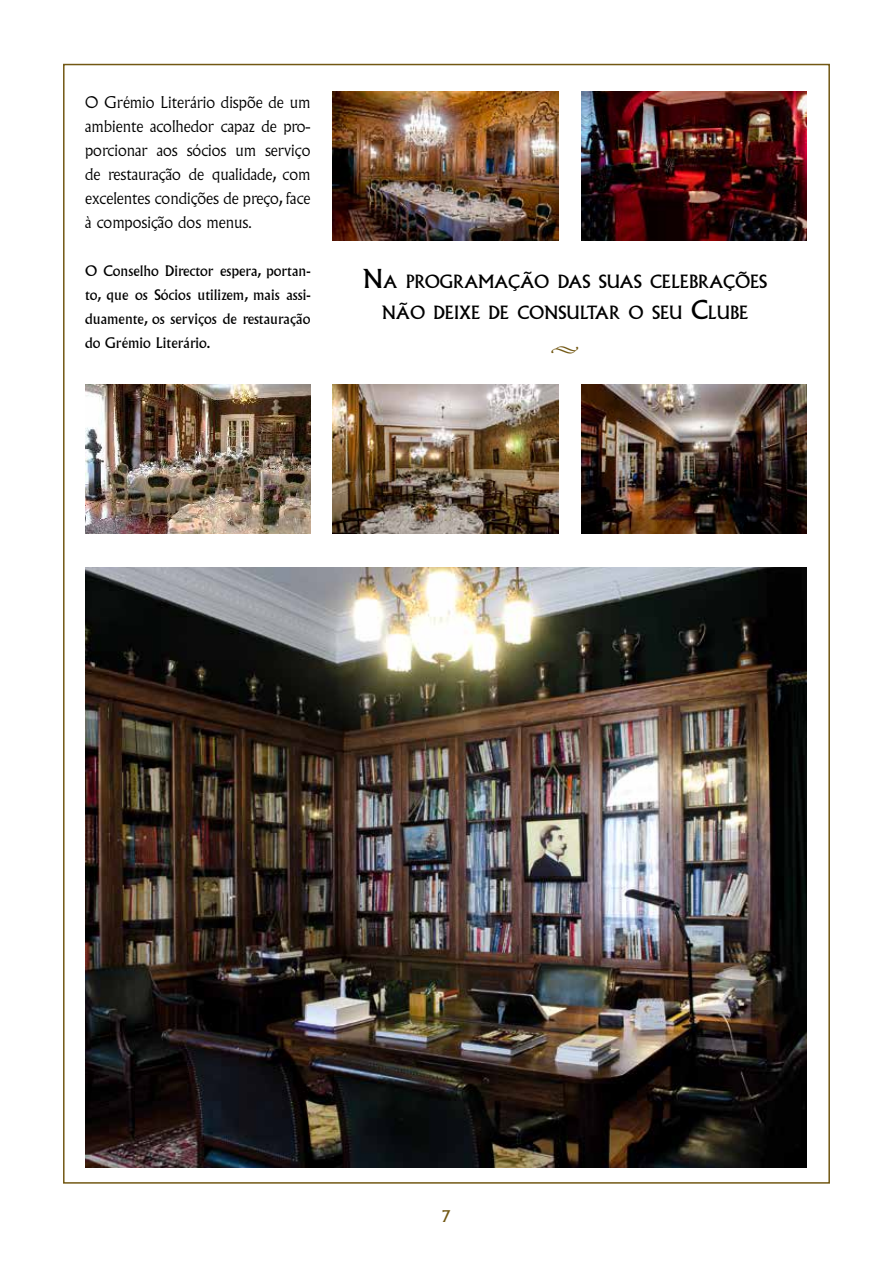
<style>
.page{position:relative;width:893px;height:1263px;background:#fff}
.page>*{position:absolute;margin:0;border:0;box-sizing:border-box;transform-origin:0 0}
.t1{font:18px "Minion Pro";color:#725814}
.t2{font:17.85px/31.5px "Albertus";color:#000}
.t3{font:300 15.75px/24px "Albertus";color:#000;text-align:justify}
.t4{font:15.75px "Albertus";color:#725814}
.t5{font:14.25px/24px "Albertus";color:#000;text-align:justify}
.s1{font-size:25.5px}
</style>
<div class="page">
<img style="left:333px;top:91px;width:225px;height:149px">
<img style="left:85px;top:385px;width:225px;height:149px">
<img style="left:333px;top:385px;width:225px;height:149px">
<img style="left:581px;top:91px;width:226px;height:149px">
<img style="left:581px;top:385px;width:226px;height:149px">
<img style="left:85px;top:567px;width:722px;height:600px">
<p class="t3" style="left:85px;top:91px;width:227px">O Grémio Literário dispõe de um ambiente acolhedor capaz de pro&shy;porcionar aos sócios um serviço de restauração de qualidade, com excelentes condições de preço, face à composição dos menus.</p>
<p class="t5" style="left:85px;top:259px;width:227px">O Conselho Director espera, portan&shy;to, que os Sócios utilizem, mais assi&shy;duamente, os serviços de restauração do Grémio Literário.</p>
<p class="t2" style="left:363px;top:266px;width:117px"><span class="s1">N</span>A PROGRAMA</p>
<p class="t2" style="left:382px;top:266px;width:387px;text-indent:126px">ÇÃO DAS SUAS CELEBRAÇÕES<br>NÃO DEIXE DE CONSULTAR O SEU <span class="s1">C</span>LUBE</p>
<p class="t1" style="left:551px;top:336px;width:30px">•</p>
<p class="t4" style="left:442px;top:1207px;width:10px">7</p>
</div>
